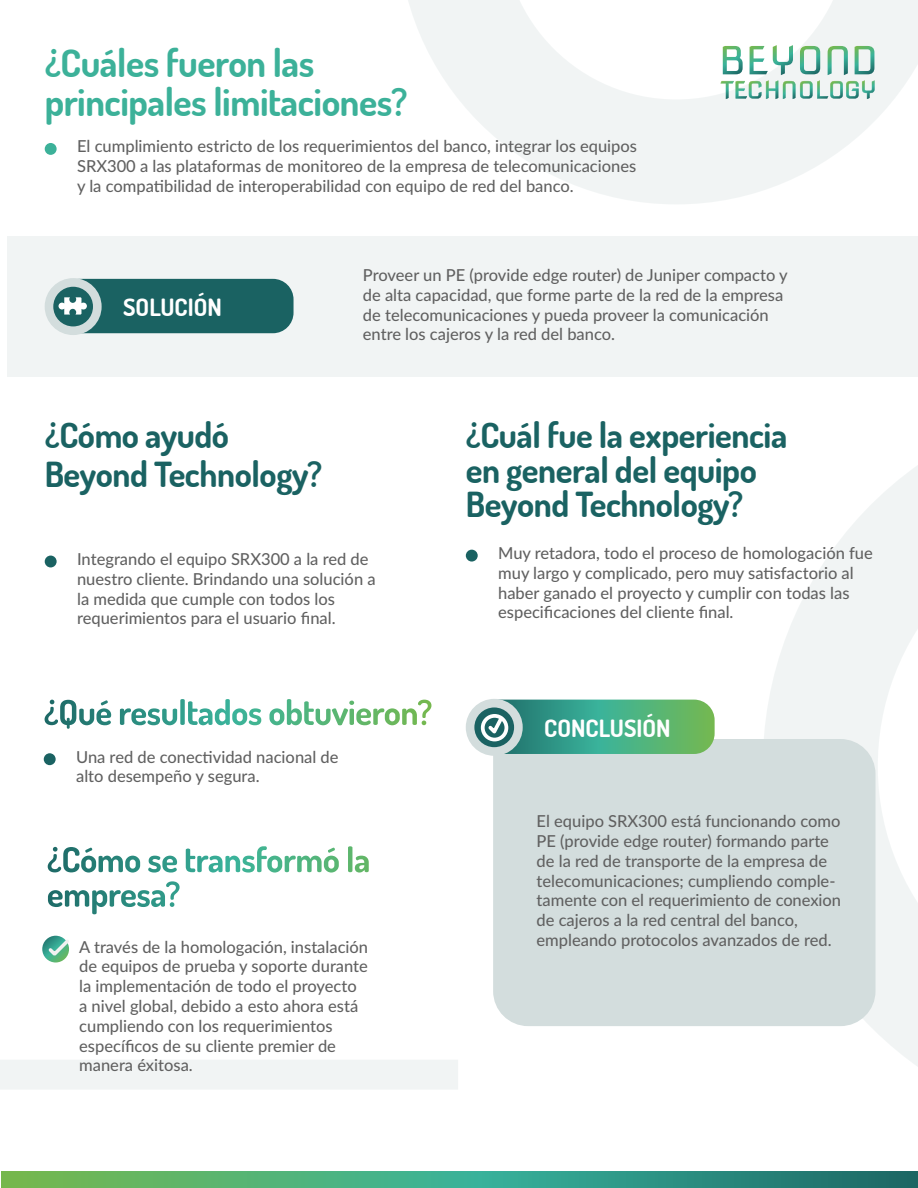
<style>
.page{position:relative;width:918px;height:1188px;background:#fff}
.page>*{position:absolute;margin:0;border:0;box-sizing:border-box;transform-origin:0 0}
.t1{font:200 37.5px/39px "Dosis";letter-spacing:-.01em;color:#3cb199}
.t2{font:200 34.5px/34.5px "Dosis";letter-spacing:-.01em;color:#1a6262}
.t3{font:200 23.85px "Dosis";color:#fff}
.t4{font:500 16.5px/19.8px "Lato";color:#606060}
</style>
<div class="page">
<svg style="left:408px;top:0;width:510px;height:204px"></svg>
<svg style="left:764px;top:465px;width:154px;height:601px"></svg>
<div style="left:7px;top:236px;width:911px;height:140px;background:#f1f4f4"></div>
<div style="left:493px;top:739px;width:383px;height:287px;background:#d3dddd"></div>
<div style="left:0;top:1060px;width:458px;height:30px;background:#f1f4f4"></div>
<svg style="left:1px;top:1171px;width:917px;height:17px;background:#41a178"></svg>
<div style="left:59px;top:279px;width:235px;height:54px;background:#1a6262;border-radius:21px"></div>
<div style="left:45px;top:278px;width:57px;height:57px;background:#d3dddd;border-radius:50%"></div>
<div style="left:53px;top:287px;width:40px;height:39px;background:#1a6262;border-radius:50%"></div>
<svg style="left:58px;top:297px;width:29px;height:18px"></svg>
<div style="left:466px;top:699px;width:57px;height:57px;background:#d3dddd;border-radius:50%"></div>
<svg style="left:474px;top:707px;width:40px;height:40px"></svg>
<svg style="left:480px;top:700px;width:235px;height:54px;background:#55ab87"></svg>
<div style="left:45px;top:143px;width:12px;height:12px;background:#3cb199;border-radius:50%"></div>
<div style="left:45px;top:556px;width:12px;height:11px;background:#1a6262;border-radius:50%"></div>
<svg style="left:45px;top:700px;width:66px;height:29px"></svg>
<svg style="left:120px;top:699px;width:141px;height:26px"></svg>
<svg style="left:269px;top:699px;width:162px;height:26px"></svg>
<div style="left:44px;top:753px;width:12px;height:12px;background:#1a6262;border-radius:50%"></div>
<svg style="left:48px;top:847px;width:92px;height:26px"></svg>
<svg style="left:148px;top:856px;width:29px;height:17px"></svg>
<svg style="left:186px;top:846px;width:153px;height:27px"></svg>
<svg style="left:348px;top:846px;width:21px;height:27px"></svg>
<svg style="left:48px;top:881px;width:132px;height:33px"></svg>
<svg style="left:42px;top:936px;width:27px;height:27px"></svg>
<svg style="left:45px;top:936px;width:24px;height:23px"></svg>
<div style="left:466px;top:550px;width:12px;height:12px;background:#1a6262;border-radius:50%"></div>
<svg style="left:721px;top:45px;width:154px;height:54px"></svg>
<h1 class="t1" style="left:45px;top:43px;width:364px">¿Cuáles fueron las principales limitaciones?</h1>
<p class="t4" style="left:77px;top:136px;width:562px;text-align:justify">El cumplimiento estricto de los requerimientos del banco, integrar los equipos SRX300 a las plataformas de monitoreo de la empresa de telecomunicaciones y la compatibilidad de interoperabilidad con equipo de red del banco.</p>
<h3 class="t3" style="left:123px;top:291px;width:100px">SOLUCIÓN</h3>
<p class="t4" style="left:363px;top:264px;width:426px">Proveer un PE (provide edge router) de Juniper compacto y de alta capacidad, que forme parte de la red de la empresa de telecomunicaciones y pueda proveer la comunicación entre los cajeros y la red del banco.</p>
<h2 class="t2" style="left:45px;top:414px;width:279px;line-height:39px">¿Cómo ayudó<br>Beyond Technology?</h2>
<p class="t4" style="left:77px;top:548px;width:300px">Integrando el equipo SRX300 a la red de nuestro cliente. Brindando una solución a la medida que cumple con todos los requerimientos para el usuario final.</p>
<p class="t4" style="left:76px;top:746px;width:264px">Una red de conectividad nacional de alto desempeño y segura.</p>
<p class="t4" style="left:79px;top:936px;width:290px">A través de la homologación, instalación de equipos de prueba y soporte durante la implementación de todo el proyecto a nivel global, debido a esto ahora está cumpliendo con los requerimientos específicos de su cliente premier de manera éxitosa.</p>
<h2 class="t2" style="left:466px;top:417px;width:323px">¿Cuál fue la experiencia en general del equipo<br>Beyond Technology?</h2>
<p class="t4" style="left:498px;top:542px;width:376px">Muy retadora, todo el proceso de homologación fue muy largo y complicado, pero muy satisfactorio al haber ganado el proyecto y cumplir con todas las especificaciones del cliente final.</p>
<h3 class="t3" style="left:544px;top:711px;width:128px">CONCLUSIÓN</h3>
<p class="t4" style="left:537px;top:811px;width:306px">El equipo SRX300 está funcionando como PE (provide edge router) formando parte de la red de transporte de la empresa de telecomunicaciones; cumpliendo comple&shy;tamente con el requerimiento de conexion de cajeros a la red central del banco, empleando protocolos avanzados de red.</p>
</div>
